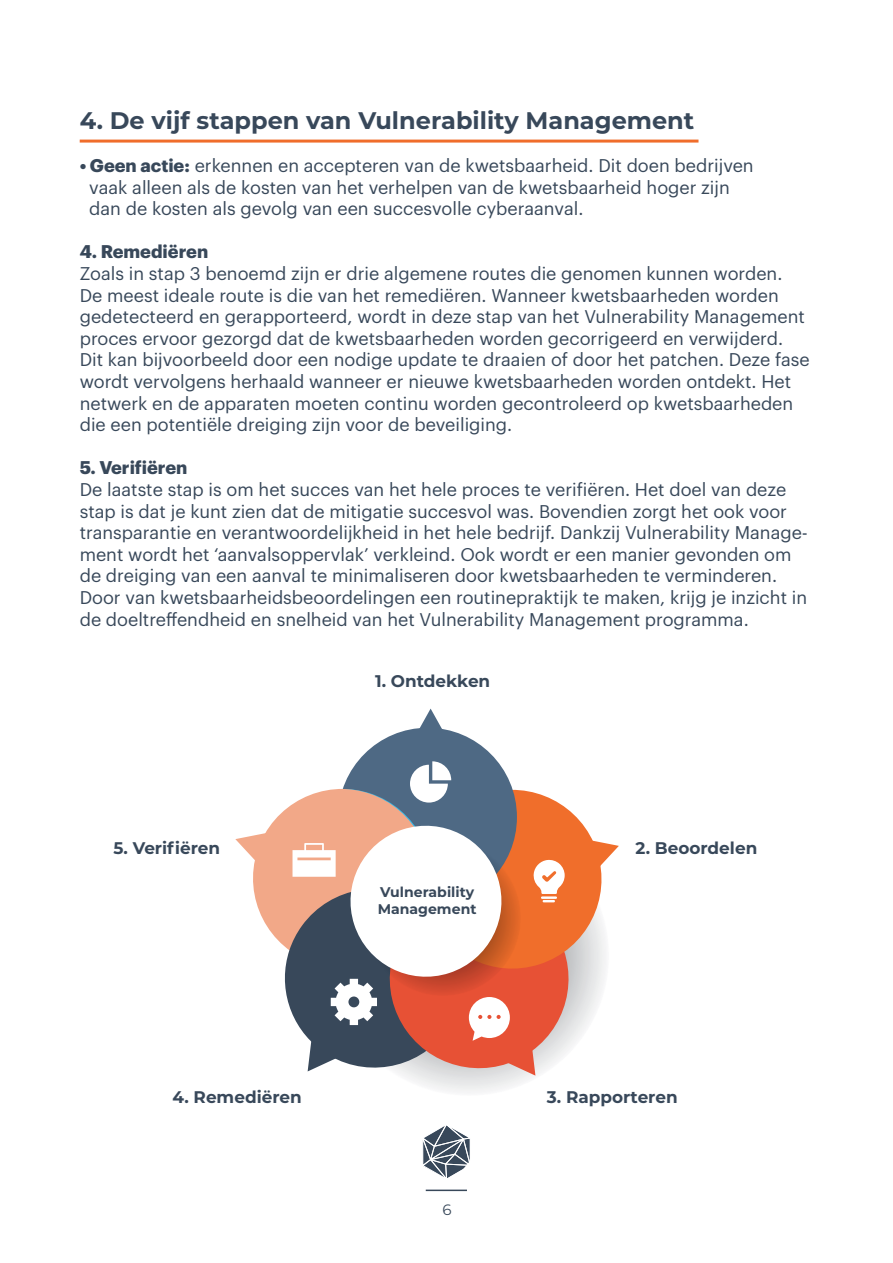
<style>
.page{position:relative;width:893px;height:1263px;background:#fff}
.page>*{position:absolute;margin:0;border:0;box-sizing:border-box;transform-origin:0 0}
.t1{font:700 24px "Montserrat";color:#38485a}
.t2{font:18px/21.6px "Graphik";color:#38485a}
.t3{font:700 18px "Graphik";color:#38485a}
.t4{font:700 16.8px "Montserrat";color:#38485a}
.t5{font:15px "Montserrat";color:#38485a}
.t6{font:700 14.1px/16.8px "Montserrat";color:#38485a}
.s1{font-weight:700}
</style>
<div class="page">
<hr style="left:80px;top:140px;width:618px;height:3px;background:#f06d2b">
<svg style="left:413px;top:1080px;width:112px;height:13px"></svg>
<div style="left:338px;top:728px;width:179px;height:178px;background:#4e6984;border-radius:50%"></div>
<svg style="left:411px;top:709px;width:39px;height:22px"></svg>
<svg style="left:235px;top:761px;width:384px;height:319px"></svg>
<svg style="left:422px;top:1125px;width:48px;height:53px"></svg>
<hr style="left:426px;top:1189px;width:41px;height:2px;background:#38485a">
<h1 class="t1" style="left:80px;top:103px;width:616px">4. De vijf stappen van Vulnerability Management</h1>
<p class="t2" style="left:89px;top:153px;width:666px;text-indent:-10px"><span class="s1">• Geen actie:</span> erkennen en accepteren van de kwetsbaarheid. Dit doen bedrijven vaak alleen als de kosten van het verhelpen van de kwetsbaarheid hoger zijn dan de kosten als gevolg van een succesvolle cyberaanval.</p>
<p class="t3" style="left:80px;top:238px;width:130px">4. Remediëren</p>
<p class="t2" style="left:80px;top:261px;width:732px">Zoals in stap 3 benoemd zijn er drie algemene routes die genomen kunnen worden.<br>De meest ideale route is die van het remediëren. Wanneer kwetsbaarheden worden gedetecteerd en gerapporteerd, wordt in deze stap van het Vulnerability Management proces ervoor gezorgd dat de kwetsbaarheden worden gecorrigeerd en verwijderd.<br>Dit kan bijvoorbeeld door een nodige update te draaien of door het patchen. Deze fase wordt vervolgens herhaald wanneer er nieuwe kwetsbaarheden worden ontdekt. Het netwerk en de apparaten moeten continu worden gecontroleerd op kwetsbaarheden die een potentiële dreiging zijn voor de beveiliging.</p>
<p class="t3" style="left:80px;top:454px;width:109px">5. Verifiëren</p>
<p class="t2" style="left:80px;top:477px;width:730px">De laatste stap is om het succes van het hele proces te verifiëren. Het doel van deze stap is dat je kunt zien dat de mitigatie succesvol was. Bovendien zorgt het ook voor transparantie en verantwoordelijkheid in het hele bedrijf. Dankzij Vulnerability Manage&shy;ment wordt het ‘aanvalsoppervlak’ verkleind. Ook wordt er een manier gevonden om de dreiging van een aanval te minimaliseren door kwetsbaarheden te verminderen.<br>Door van kwetsbaarheidsbeoordelingen een routinepraktijk te maken, krijg je inzicht in de doeltreffendheid en snelheid van het Vulnerability Management programma.</p>
<p class="t4" style="left:113px;top:836px;width:108px">5. Verifiëren</p>
<p class="t4" style="left:375px;top:668px;width:117px">1. Ontdekken</p>
<p class="t6" style="left:378px;top:882px;width:100px">Vulnerability<br>Management</p>
<p class="t4" style="left:636px;top:836px;width:123px">2. Beoordelen</p>
<p class="t4" style="left:172px;top:1085px;width:131px">4. Remediëren</p>
<p class="t4" style="left:547px;top:1085px;width:132px">3. Rapporteren</p>
<p class="t5" style="left:442px;top:1199px;width:11px">6</p>
</div>
